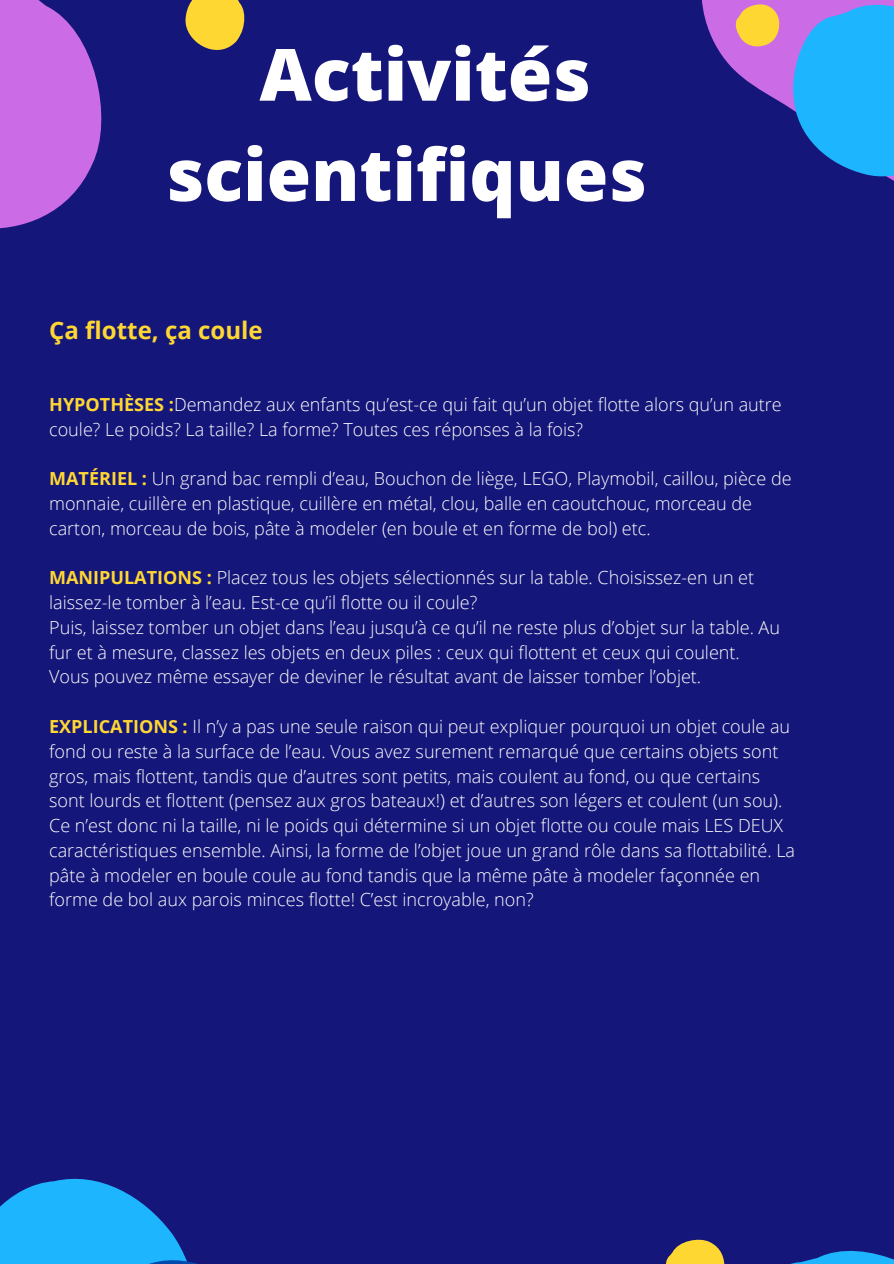
<style>
.page{position:relative;width:894px;height:1264px;background:#fff}
.page>*{position:absolute;margin:0;border:0;box-sizing:border-box;transform-origin:0 0}
.t1{font:800 72px/100.2px "Open Sans";color:#fff;text-align:center}
.t2{font:700 24px "Open Sans";color:#ffd733}
.t3{font:300 18px/24.8px "Open Sans";color:#fff}
.s1{font-weight:700;color:#ffd733}
</style>
<div class="page">
<div style="left:0;top:0;width:893px;height:1263px;background:#151679"></div>
<svg style="left:0;top:0;width:102px;height:229px;fill:#cb6ce6"></svg>
<svg style="left:185px;top:0;width:60px;height:50px"></svg>
<svg style="left:702px;top:0;width:191px;height:180px"></svg>
<svg style="left:0;top:1178px;width:194px;height:85px"></svg>
<svg style="left:666px;top:1239px;width:227px;height:24px"></svg>
<h1 class="t1" style="left:166px;top:23px;width:482px">Activités scientifiques</h1>
<h2 class="t2" style="left:49px;top:313px;width:215px">Ça flotte, ça coule</h2>
<p class="t3" style="left:49px;top:391px;width:733px"><span class="s1">HYPOTHÈSES :</span>Demandez aux enfants qu’est-ce qui fait qu’un objet flotte alors qu’un autre coule? Le poids? La taille? La forme? Toutes ces réponses à la fois?</p>
<p class="t3" style="left:49px;top:466px;width:743px"><span class="s1">MATÉRIEL :</span> Un grand bac rempli d’eau, Bouchon de liège, LEGO, Playmobil, caillou, pièce de monnaie, cuillère en plastique, cuillère en métal, clou, balle en caoutchouc, morceau de carton, morceau de bois, pâte à modeler (en boule et en forme de bol) etc.</p>
<p class="t3" style="left:49px;top:565px;width:732px"><span class="s1">MANIPULATIONS :</span> Placez tous les objets sélectionnés sur la table. Choisissez-en un et laissez-le tomber à l’eau. Est-ce qu’il flotte ou il coule?<br>Puis, laissez tomber un objet dans l’eau jusqu’à ce qu’il ne reste plus d’objet sur la table. Au fur et à mesure, classez les objets en deux piles : ceux qui flottent et ceux qui coulent.<br>Vous pouvez même essayer de deviner le résultat avant de laisser tomber l’objet.</p>
<p class="t3" style="left:49px;top:713px;width:747px"><span class="s1">EXPLICATIONS :</span> Il n’y a pas une seule raison qui peut expliquer pourquoi un objet coule au fond ou reste à la surface de l’eau. Vous avez surement remarqué que certains objets sont gros, mais flottent, tandis que d’autres sont petits, mais coulent au fond, ou que certains sont lourds et flottent (pensez aux gros bateaux!) et d’autres son légers et coulent (un sou).<br>Ce n’est donc ni la taille, ni le poids qui détermine si un objet flotte ou coule mais LES DEUX caractéristiques ensemble. Ainsi, la forme de l’objet joue un grand rôle dans sa flottabilité. La pâte à modeler en boule coule au fond tandis que la même pâte à modeler façonnée en forme de bol aux parois minces flotte! C’est incroyable, non?</p>
</div>
